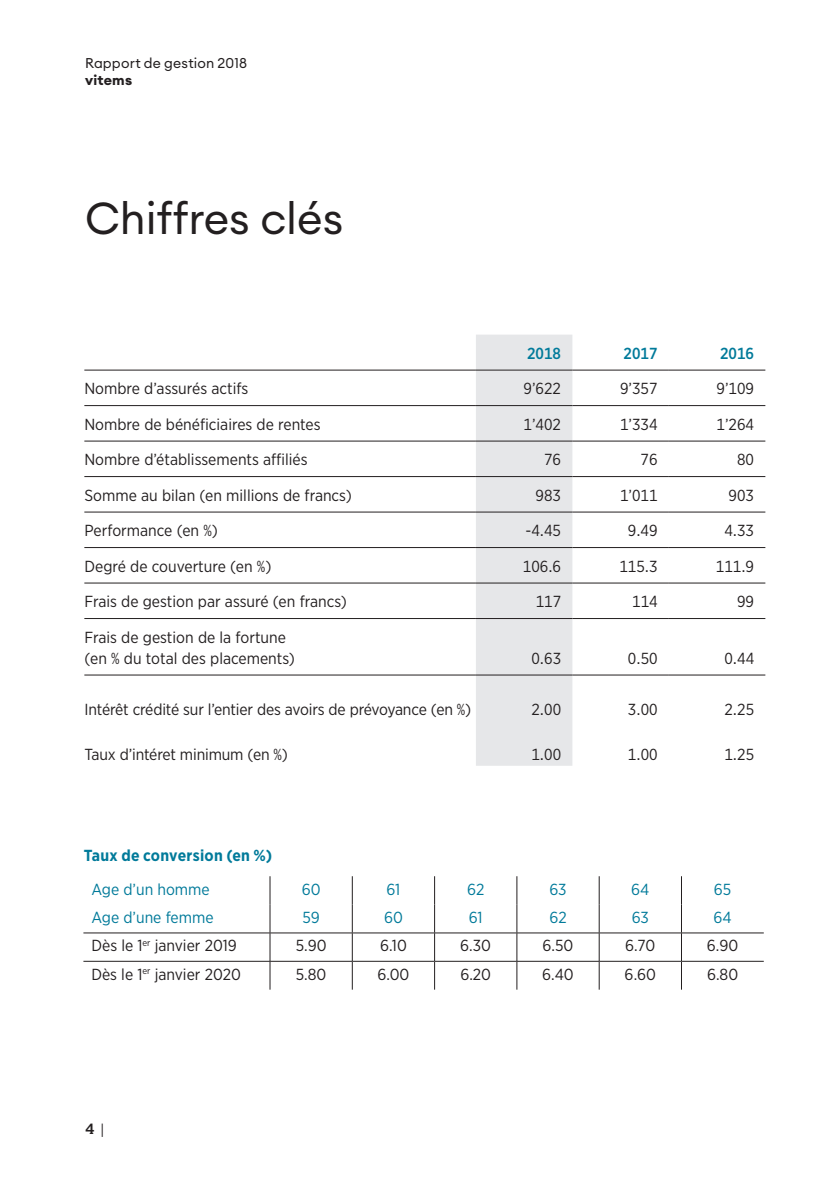
<style>
.page{position:relative;width:840px;height:1191px;background:#fff}
.page>*{position:absolute;margin:0;border:0;box-sizing:border-box;transform-origin:0 0}
.t1{font:44px "Euclid Circular A";color:#231f20}
.t2{font:16px/21px "Gotham Narrow";color:#231f20}
.t3{font:16px "Gotham Narrow";color:#007a9a}
.t4{font:700 16px "Gotham Narrow";letter-spacing:.02em;color:#007a9a}
.t5{font:500 16px "Gotham Narrow";color:#007a9a}
.t6{font:14px "Euclid Circular A";letter-spacing:.01em;color:#231f20}
.t7{font:700 14px "Euclid Circular A";letter-spacing:.015em;color:#231f20}
.t8{font:500 14px "Soho Std";color:#231f20}
.s1{font-weight:300}
</style>
<div class="page">
<div style="left:475px;top:335px;width:97px;height:430px;background:#e6e7e9"></div>
<hr style="left:84px;top:370px;width:391px;height:1px;background:#231f20">
<hr style="left:475px;top:370px;width:97px;height:1px;background:#231f20">
<hr style="left:572px;top:370px;width:96px;height:1px;background:#231f20">
<hr style="left:668px;top:370px;width:97px;height:1px;background:#231f20">
<hr style="left:84px;top:405px;width:391px;height:1px;background:#231f20">
<hr style="left:475px;top:405px;width:97px;height:1px;background:#231f20">
<hr style="left:572px;top:405px;width:96px;height:1px;background:#231f20">
<hr style="left:668px;top:405px;width:97px;height:1px;background:#231f20">
<hr style="left:84px;top:441px;width:391px;height:1px;background:#231f20">
<hr style="left:475px;top:441px;width:97px;height:1px;background:#231f20">
<hr style="left:572px;top:441px;width:96px;height:1px;background:#231f20">
<hr style="left:668px;top:441px;width:97px;height:1px;background:#231f20">
<hr style="left:84px;top:476px;width:391px;height:1px;background:#231f20">
<hr style="left:475px;top:476px;width:97px;height:1px;background:#231f20">
<hr style="left:572px;top:476px;width:96px;height:1px;background:#231f20">
<hr style="left:668px;top:476px;width:97px;height:1px;background:#231f20">
<hr style="left:84px;top:512px;width:391px;height:1px;background:#231f20">
<hr style="left:475px;top:512px;width:97px;height:1px;background:#231f20">
<hr style="left:572px;top:512px;width:96px;height:1px;background:#231f20">
<hr style="left:668px;top:512px;width:97px;height:1px;background:#231f20">
<hr style="left:84px;top:547px;width:391px;height:1px;background:#231f20">
<hr style="left:475px;top:547px;width:97px;height:1px;background:#231f20">
<hr style="left:572px;top:547px;width:96px;height:1px;background:#231f20">
<hr style="left:668px;top:547px;width:97px;height:1px;background:#231f20">
<hr style="left:84px;top:582px;width:391px;height:1px;background:#231f20">
<hr style="left:475px;top:582px;width:97px;height:1px;background:#231f20">
<hr style="left:572px;top:582px;width:96px;height:1px;background:#231f20">
<hr style="left:668px;top:582px;width:97px;height:1px;background:#231f20">
<hr style="left:84px;top:618px;width:391px;height:1px;background:#231f20">
<hr style="left:475px;top:618px;width:97px;height:1px;background:#231f20">
<hr style="left:572px;top:618px;width:96px;height:1px;background:#231f20">
<hr style="left:668px;top:618px;width:97px;height:1px;background:#231f20">
<hr style="left:84px;top:674px;width:391px;height:1px;background:#231f20">
<hr style="left:475px;top:674px;width:97px;height:1px;background:#231f20">
<hr style="left:572px;top:674px;width:96px;height:1px;background:#231f20">
<hr style="left:668px;top:674px;width:97px;height:1px;background:#231f20">
<hr style="left:83px;top:932px;width:187px;height:1px;background:#231f20">
<hr style="left:270px;top:932px;width:82px;height:1px;background:#231f20">
<hr style="left:352px;top:932px;width:82px;height:1px;background:#231f20">
<hr style="left:434px;top:932px;width:82px;height:1px;background:#231f20">
<hr style="left:516px;top:932px;width:83px;height:1px;background:#231f20">
<hr style="left:599px;top:932px;width:82px;height:1px;background:#231f20">
<hr style="left:681px;top:932px;width:82px;height:1px;background:#231f20">
<hr style="left:83px;top:961px;width:187px;height:1px;background:#231f20">
<hr style="left:270px;top:961px;width:82px;height:1px;background:#231f20">
<svg style="left:269px;top:876px;width:1px;height:113px"></svg>
<hr style="left:352px;top:961px;width:82px;height:1px;background:#231f20">
<svg style="left:352px;top:876px;width:1px;height:113px"></svg>
<hr style="left:434px;top:961px;width:82px;height:1px;background:#231f20">
<svg style="left:434px;top:876px;width:1px;height:113px"></svg>
<hr style="left:516px;top:961px;width:83px;height:1px;background:#231f20">
<svg style="left:516px;top:876px;width:1px;height:113px"></svg>
<hr style="left:599px;top:961px;width:82px;height:1px;background:#231f20">
<svg style="left:598px;top:876px;width:1px;height:113px"></svg>
<hr style="left:681px;top:961px;width:82px;height:1px;background:#231f20">
<p class="t6" style="left:85px;top:54px;width:163px">Rapport de gestion 2018</p>
<p class="t7" style="left:85px;top:71px;width:48px">vitems</p>
<h1 class="t1" style="left:85px;top:190px;width:259px">Chiffres clés</h1>
<p class="t5" style="left:527px;top:343px;width:35px">2018</p>
<p class="t5" style="left:623px;top:343px;width:35px">2017</p>
<p class="t5" style="left:719px;top:343px;width:35px">2016</p>
<p class="t2" style="left:84px;top:378px;width:165px">Nombre d’assurés actifs</p>
<p class="t2" style="left:523px;top:378px;width:39px">9’622</p>
<p class="t2" style="left:619px;top:378px;width:39px">9’357</p>
<p class="t2" style="left:716px;top:378px;width:39px">9’109</p>
<p class="t2" style="left:84px;top:413px;width:238px">Nombre de bénéficiaires de rentes</p>
<p class="t2" style="left:523px;top:413px;width:39px">1’402</p>
<p class="t2" style="left:619px;top:413px;width:39px">1’334</p>
<p class="t2" style="left:716px;top:413px;width:39px">1’264</p>
<p class="t2" style="left:84px;top:449px;width:225px">Nombre d’établissements affiliés</p>
<p class="t2" style="left:544px;top:449px;width:18px">76</p>
<p class="t2" style="left:640px;top:449px;width:18px">76</p>
<p class="t2" style="left:736px;top:449px;width:18px">80</p>
<p class="t2" style="left:84px;top:484px;width:269px">Somme au bilan (en millions de francs)</p>
<p class="t2" style="left:535px;top:484px;width:27px">983</p>
<p class="t2" style="left:619px;top:484px;width:39px">1’011</p>
<p class="t2" style="left:728px;top:484px;width:27px">903</p>
<p class="t2" style="left:84px;top:520px;width:135px">Performance (en %)</p>
<p class="t2" style="left:525px;top:520px;width:37px">-4.45</p>
<p class="t2" style="left:627px;top:520px;width:31px">9.49</p>
<p class="t2" style="left:724px;top:520px;width:31px">4.33</p>
<p class="t2" style="left:84px;top:555px;width:188px">Degré de couverture (en %)</p>
<p class="t2" style="left:522px;top:555px;width:40px">106.6</p>
<p class="t2" style="left:619px;top:555px;width:40px">115.3</p>
<p class="t2" style="left:715px;top:555px;width:40px">111.9</p>
<p class="t2" style="left:84px;top:590px;width:264px">Frais de gestion par assuré (en francs)</p>
<p class="t2" style="left:535px;top:590px;width:27px">117</p>
<p class="t2" style="left:631px;top:590px;width:27px">114</p>
<p class="t2" style="left:736px;top:590px;width:18px">99</p>
<p class="t2" style="left:84px;top:626px;width:212px">Frais de gestion de la fortune (en % du total des placements)</p>
<p class="t2" style="left:531px;top:647px;width:31px">0.63</p>
<p class="t2" style="left:627px;top:647px;width:31px">0.50</p>
<p class="t2" style="left:724px;top:647px;width:31px">0.44</p>
<p class="t2" style="left:84px;top:698px;width:388px">Intérêt crédité sur l’entier des avoirs de prévoyance (en %)</p>
<p class="t2" style="left:531px;top:698px;width:31px">2.00</p>
<p class="t2" style="left:627px;top:698px;width:31px">3.00</p>
<p class="t2" style="left:724px;top:698px;width:31px">2.25</p>
<p class="t2" style="left:84px;top:743px;width:205px">Taux d’intéret minimum (en %)</p>
<p class="t2" style="left:531px;top:743px;width:31px">1.00</p>
<p class="t2" style="left:627px;top:743px;width:31px">1.00</p>
<p class="t2" style="left:724px;top:743px;width:31px">1.25</p>
<p class="t4" style="left:84px;top:845px;width:190px">Taux de conversion (en %)</p>
<p class="t3" style="left:91px;top:879px;width:120px">Age d’un homme</p>
<p class="t3" style="left:301px;top:879px;width:20px">60</p>
<p class="t3" style="left:386px;top:879px;width:15px">61</p>
<p class="t3" style="left:467px;top:879px;width:19px">62</p>
<p class="t3" style="left:549px;top:879px;width:19px">63</p>
<p class="t3" style="left:631px;top:879px;width:20px">64</p>
<p class="t3" style="left:713px;top:879px;width:19px">65</p>
<p class="t3" style="left:91px;top:907px;width:124px">Age d’une femme</p>
<p class="t3" style="left:302px;top:907px;width:19px">59</p>
<p class="t3" style="left:384px;top:907px;width:20px">60</p>
<p class="t3" style="left:468px;top:907px;width:15px">61</p>
<p class="t3" style="left:549px;top:907px;width:19px">62</p>
<p class="t3" style="left:631px;top:907px;width:19px">63</p>
<p class="t3" style="left:713px;top:907px;width:20px">64</p>
<p class="t2" style="left:91px;top:935px;width:147px">Dès le 1<sup>er</sup> janvier 2019</p>
<p class="t2" style="left:295px;top:935px;width:32px">5.90</p>
<p class="t2" style="left:380px;top:935px;width:28px">6.10</p>
<p class="t2" style="left:460px;top:935px;width:32px">6.30</p>
<p class="t2" style="left:542px;top:935px;width:32px">6.50</p>
<p class="t2" style="left:625px;top:935px;width:32px">6.70</p>
<p class="t2" style="left:706px;top:935px;width:33px">6.90</p>
<p class="t2" style="left:91px;top:963px;width:151px">Dès le 1<sup>er</sup> janvier 2020</p>
<p class="t2" style="left:296px;top:963px;width:32px">5.80</p>
<p class="t2" style="left:377px;top:963px;width:33px">6.00</p>
<p class="t2" style="left:460px;top:963px;width:32px">6.20</p>
<p class="t2" style="left:542px;top:963px;width:33px">6.40</p>
<p class="t2" style="left:624px;top:963px;width:33px">6.60</p>
<p class="t2" style="left:706px;top:963px;width:33px">6.80</p>
<p class="t8" style="left:85px;top:1120px;width:21px">4 <span class="s1">|</span></p>
</div>
